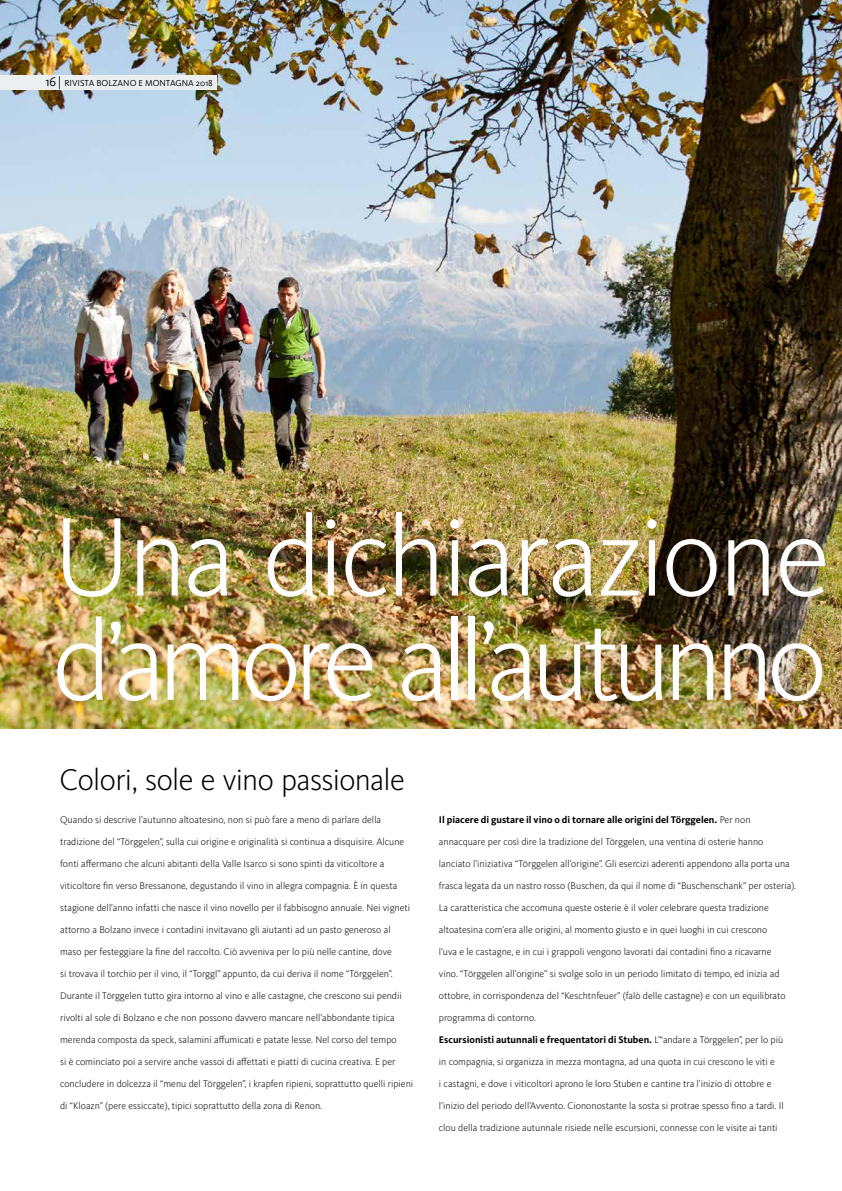
<style>
.page{position:relative;width:842px;height:1191px;background:#fff}
.page>*{position:absolute;margin:0;border:0;box-sizing:border-box;transform-origin:0 0}
.t1{font:300 115.8px/104.3px "Kievit OT";letter-spacing:-.045em;color:#fff}
.t2{font:300 31px "Kievit OT";letter-spacing:-.02em;color:#000}
.t3{font:300 10px/22px "Kievit OT";color:#000}
.t4{font:700 10px "Kievit OT";color:#000}
.t5{font:9px "Kievit OT";color:#000}
.s1{font-size:13px}
.s2{font-weight:300}
</style>
<div class="page">
<img style="left:0;top:0;width:842px;height:728px">
<div style="left:0;top:75px;width:216px;height:15px;background:#eceff0"></div>
<p class="t5" style="left:45px;top:78px;width:169px"><span class="s1">16|</span> RIVISTA BOLZANO E MONTAGNA 2018</p>
<h1 class="t1" style="left:52px;top:507px;width:780px">Una dichiarazione d’amore all’autunno</h1>
<h2 class="t2" style="left:60px;top:762px;width:347px">Colori, sole e vino passionale</h2>
<p class="t3" style="left:60px;top:808px;width:323px">Quando si descrive l’autunno altoatesino, non si può fare a meno di parlare della</p>
<p class="t3" style="left:60px;top:830px;width:346px">tradizione del “Törggelen”, sulla cui origine e originalità si continua a disquisire. Alcune</p>
<p class="t3" style="left:60px;top:852px;width:326px">fonti affermano che alcuni abitanti della Valle Isarco si sono spinti da viticoltore a</p>
<p class="t3" style="left:60px;top:874px;width:339px">viticoltore fin verso Bressanone, degustando il vino in allegra compagnia. È in questa</p>
<p class="t3" style="left:60px;top:896px;width:351px">stagione dell’anno infatti che nasce il vino novello per il fabbisogno annuale. Nei vigneti</p>
<p class="t3" style="left:60px;top:918px;width:332px">attorno a Bolzano invece i contadini invitavano gli aiutanti ad un pasto generoso al</p>
<p class="t3" style="left:60px;top:940px;width:333px">maso per festeggiare la fine del raccolto. Ciò avveniva per lo più nelle cantine, dove</p>
<p class="t3" style="left:60px;top:962px;width:334px">si trovava il torchio per il vino, il “Torggl” appunto, da cui deriva il nome “Törggelen”.</p>
<p class="t3" style="left:60px;top:984px;width:343px">Durante il Törggelen tutto gira intorno al vino e alle castagne, che crescono sui pendii</p>
<p class="t3" style="left:60px;top:1006px;width:336px">rivolti al sole di Bolzano e che non possono davvero mancare nell’abbondante tipica</p>
<p class="t3" style="left:60px;top:1028px;width:338px">merenda composta da speck, salamini affumicati e patate lesse. Nel corso del tempo</p>
<p class="t3" style="left:60px;top:1050px;width:337px">si è cominciato poi a servire anche vassoi di affettati e piatti di cucina creativa. E per</p>
<p class="t3" style="left:60px;top:1072px;width:355px">concludere in dolcezza il “menu del Törggelen”, i krapfen ripieni, soprattutto quelli ripieni</p>
<p class="t3" style="left:60px;top:1094px;width:263px">di “Kloazn” (pere essiccate), tipici soprattutto della zona di Renon.</p>
<p class="t4" style="left:439px;top:813px;width:313px">Il piacere di gustare il vino o di tornare alle origini del Törggelen. <span class="s2">Per non</span></p>
<p class="t3" style="left:439px;top:830px;width:326px">annacquare per così dire la tradizione del Törggelen, una ventina di osterie hanno</p>
<p class="t3" style="left:439px;top:852px;width:352px">lanciato l’iniziativa “Törggelen all’origine”. Gli esercizi aderenti appendono alla porta una</p>
<p class="t3" style="left:439px;top:874px;width:359px">frasca legata da un nastro rosso (Buschen, da qui il nome di “Buschenschank” per osteria).<br>La caratteristica che accomuna queste osterie è il voler celebrare questa tradizione</p>
<p class="t3" style="left:439px;top:918px;width:330px">altoatesina com’era alle origini, al momento giusto e in quei luoghi in cui crescono</p>
<p class="t3" style="left:439px;top:940px;width:334px">l’uva e le castagne, e in cui i grappoli vengono lavorati dai contadini fino a ricavarne</p>
<p class="t3" style="left:439px;top:962px;width:342px">vino. “Törggelen all’origine” si svolge solo in un periodo limitato di tempo, ed inizia ad</p>
<p class="t3" style="left:439px;top:984px;width:348px">ottobre, in corrispondenza del “Keschtnfeuer” (falò delle castagne) e con un equilibrato</p>
<p class="t3" style="left:439px;top:1006px;width:99px">programma di contorno.</p>
<p class="t4" style="left:439px;top:1033px;width:346px">Escursionisti autunnali e frequentatori di Stuben. <span class="s2">L’“andare a Törggelen”, per lo più</span></p>
<p class="t3" style="left:439px;top:1050px;width:338px">in compagnia, si organizza in mezza montagna, ad una quota in cui crescono le viti e</p>
<p class="t3" style="left:439px;top:1072px;width:334px">i castagni, e dove i viticoltori aprono le loro Stuben e cantine tra l’inizio di ottobre e</p>
<p class="t3" style="left:439px;top:1094px;width:346px">l’inizio del periodo dell’Avvento. Ciononostante la sosta si protrae spesso fino a tardi. Il</p>
<p class="t3" style="left:439px;top:1116px;width:340px">clou della tradizione autunnale risiede nelle escursioni, connesse con le visite ai tanti</p>
</div>
